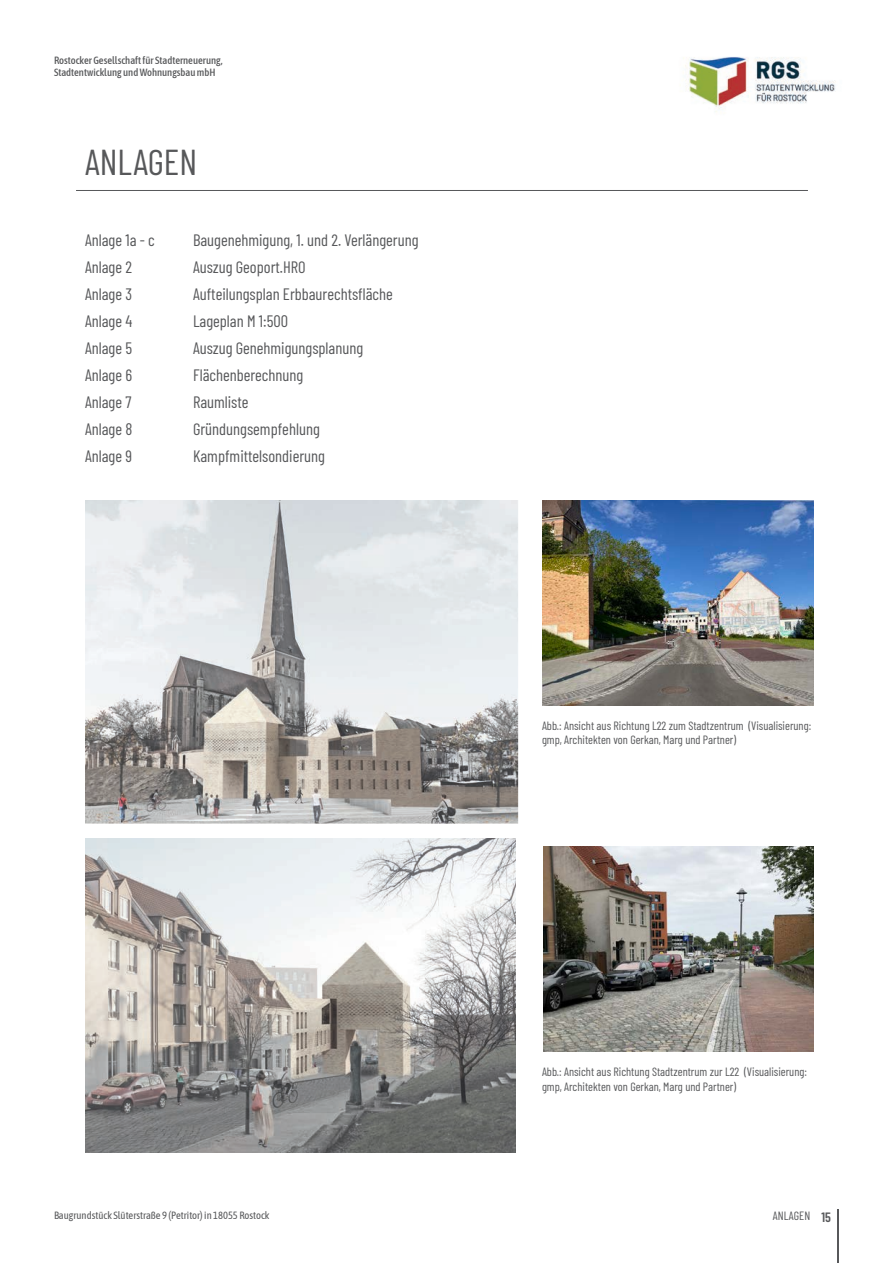
<style>
.page{position:relative;width:893px;height:1263px;background:#fff}
.page>*{position:absolute;margin:0;border:0;box-sizing:border-box;transform-origin:0 0}
.t1{font:36px "Barlow Condensed";color:#57585a}
.t2{font:16.5px "Barlow Condensed";color:#57585a}
.t3{font:600 13.5px "Barlow Condensed";color:#57585a}
.t4{font:12px/14.4px "Barlow Condensed";color:#57585a}
.t5{font:500 10.5px/12.6px "Asap Condensed";color:#57585a}
.t6{font:10.5px "Asap Condensed";color:#57585a}
</style>
<div class="page">
<hr style="left:837px;top:1209px;width:2px;height:54px;background:#57585a">
<img style="left:683px;top:57px;width:153px;height:55px">
<hr style="left:76px;top:190px;width:732px;height:1px;background:#57585a">
<img style="left:542px;top:500px;width:272px;height:206px">
<img style="left:543px;top:846px;width:271px;height:206px">
<img style="left:85px;top:500px;width:434px;height:324px">
<img style="left:85px;top:839px;width:431px;height:313px">
<p class="t5" style="left:54px;top:53px;width:170px">Rostocker Gesellschaft für Stadterneuerung,<br>Stadtentwicklung und Wohnungsbau mbH</p>
<p class="t1" style="left:85px;top:136px;width:114px">ANLAGEN</p>
<p class="t2" style="left:85px;top:228px;width:71px">Anlage 1a - c</p>
<p class="t2" style="left:193px;top:228px;width:227px">Baugenehmigung, 1. und 2. Verlängerung</p>
<p class="t2" style="left:85px;top:255px;width:49px">Anlage 2</p>
<p class="t2" style="left:193px;top:255px;width:114px">Auszug Geoport.HRO</p>
<p class="t2" style="left:85px;top:282px;width:49px">Anlage 3</p>
<p class="t2" style="left:193px;top:282px;width:201px">Aufteilungsplan Erbbaurechtsfläche</p>
<p class="t2" style="left:85px;top:309px;width:49px">Anlage 4</p>
<p class="t2" style="left:193px;top:309px;width:97px">Lageplan M 1:500</p>
<p class="t2" style="left:85px;top:336px;width:49px">Anlage 5</p>
<p class="t2" style="left:193px;top:336px;width:172px">Auszug Genehmigungsplanung</p>
<p class="t2" style="left:85px;top:363px;width:49px">Anlage 6</p>
<p class="t2" style="left:193px;top:363px;width:112px">Flächenberechnung</p>
<p class="t2" style="left:85px;top:390px;width:48px">Anlage 7</p>
<p class="t2" style="left:193px;top:390px;width:57px">Raumliste</p>
<p class="t2" style="left:85px;top:417px;width:49px">Anlage 8</p>
<p class="t2" style="left:193px;top:417px;width:128px">Gründungsempfehlung</p>
<p class="t2" style="left:85px;top:444px;width:49px">Anlage 9</p>
<p class="t2" style="left:193px;top:444px;width:133px">Kampfmittelsondierung</p>
<p class="t4" style="left:542px;top:717px;width:271px">Abb.: Ansicht aus Richtung L22 zum Stadtzentrum (Visualisierung: gmp, Architekten von Gerkan, Marg und Partner)</p>
<p class="t6" style="left:54px;top:1208px;width:217px">Baugrundstück Slüterstraße 9 (Petritor) in 18055 Rostock</p>
<p class="t4" style="left:542px;top:1064px;width:266px">Abb.: Ansicht aus Richtung Stadtzentrum zur L22 (Visualisierung: gmp, Architekten von Gerkan, Marg und Partner)</p>
<p class="t4" style="left:773px;top:1207px;width:39px">ANLAGEN</p>
<p class="t3" style="left:821px;top:1208px;width:11px">15</p>
</div>
